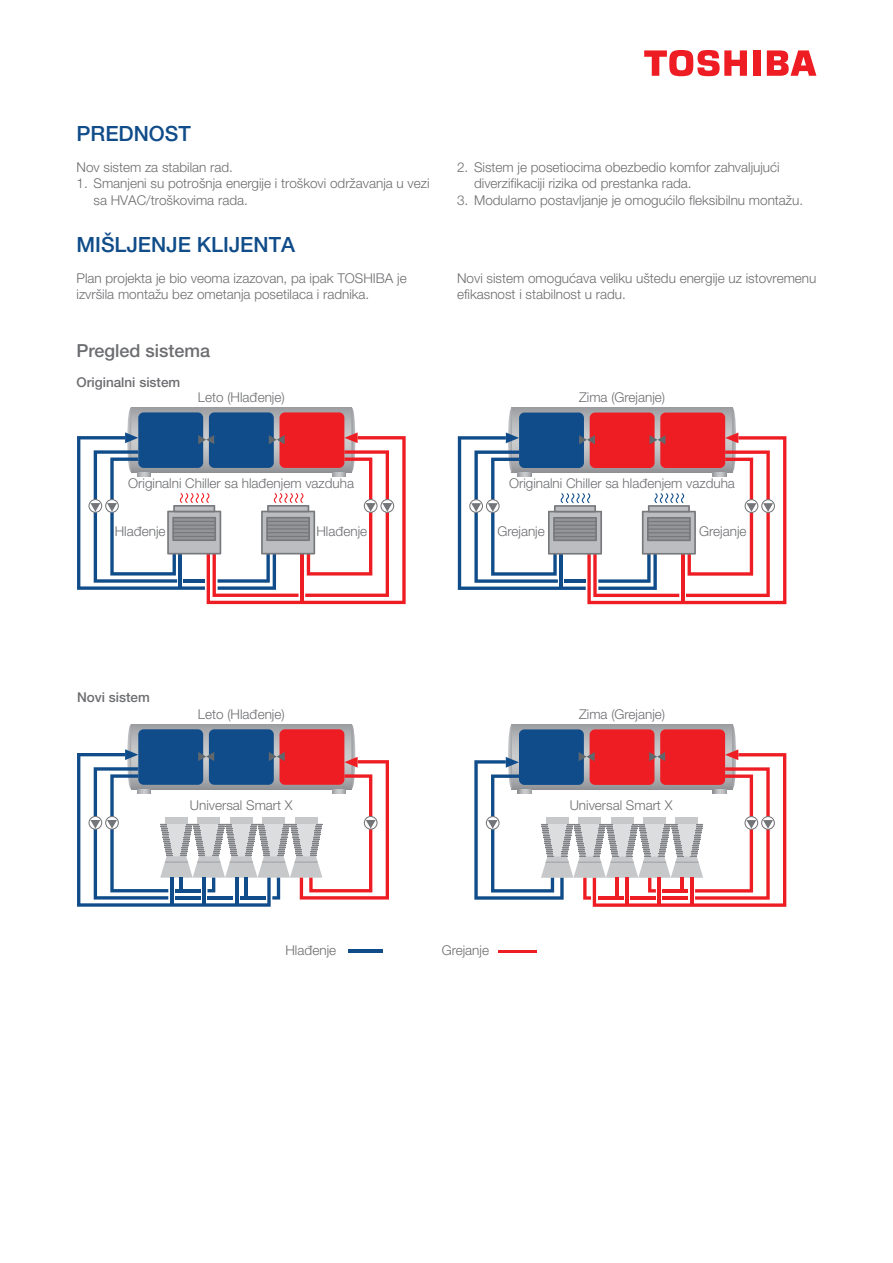
<style>
.page{position:relative;width:893px;height:1263px;background:#fff}
.page>*{position:absolute;margin:0;border:0;box-sizing:border-box;transform-origin:0 0}
.t1{font:500 21px "Helvetica Neue LT Pro";color:#0f4c89}
.t2{font:500 18px "Helvetica Neue LT Pro";color:#6c6d70}
.t3{font:300 13.5px/16.2px "Helvetica Neue LT Pro";color:#6c6d70}
.t4{font:500 13.5px "Helvetica Neue LT Pro";color:#6c6d70}
</style>
<div class="page">
<div style="left:753px;top:50px;width:7px;height:26px;background:#ee1d23"></div>
<svg style="left:767px;top:50px;width:49px;height:26px"></svg>
<svg style="left:644px;top:50px;width:103px;height:27px"></svg>
<hr style="left:348px;top:949px;width:34px;height:3px;background:#0f4c89">
<hr style="left:499px;top:950px;width:38px;height:3px;background:#ee1d23">
<svg style="left:77px;top:724px;width:312px;height:183px"></svg>
<svg style="left:474px;top:724px;width:312px;height:183px"></svg>
<svg style="left:458px;top:407px;width:328px;height:197px"></svg>
<svg style="left:77px;top:407px;width:329px;height:197px"></svg>
<h1 class="t1" style="left:77px;top:121px;width:116px">PREDNOST</h1>
<p class="t3" style="left:77px;top:159px;width:158px">Nov sistem za stabilan rad.</p>
<p class="t3" style="left:94px;top:175px;width:338px;text-indent:-17px">1. Smanjeni su potrošnja energije i troškovi održavanja u vezi sa HVAC/troškovima rada.</p>
<h1 class="t1" style="left:77px;top:232px;width:220px">MIŠLJENJE KLIJENTA</h1>
<p class="t3" style="left:474px;top:159px;width:307px;text-indent:-17px">2. Sistem je posetiocima obezbedio komfor zahvaljujući diverzifikaciji rizika od prestanka rada.</p>
<p class="t3" style="left:457px;top:191px;width:348px">3. Modularno postavljanje je omogućilo fleksibilnu montažu.</p>
<p class="t3" style="left:77px;top:269px;width:332px">Plan projekta je bio veoma izazovan, pa ipak TOSHIBA je izvršila montažu bez ometanja posetilaca i radnika.</p>
<p class="t3" style="left:457px;top:269px;width:361px">Novi sistem omogućava veliku uštedu energije uz istovremenu efikasnost i stabilnost u radu.</p>
<h2 class="t2" style="left:77px;top:340px;width:135px">Pregled sistema</h2>
<p class="t4" style="left:77px;top:374px;width:105px">Originalni sistem</p>
<p class="t3" style="left:198px;top:389px;width:88px">Leto (Hlađenje)</p>
<p class="t3" style="left:128px;top:475px;width:227px">Originalni Chiller sa hlađenjem vazduha</p>
<p class="t3" style="left:579px;top:389px;width:88px">Zima (Grejanje)</p>
<p class="t3" style="left:509px;top:475px;width:227px">Originalni Chiller sa hlađenjem vazduha</p>
<p class="t3" style="left:115px;top:522px;width:52px">Hlađenje</p>
<p class="t3" style="left:316px;top:522px;width:52px">Hlađenje</p>
<p class="t3" style="left:498px;top:522px;width:49px">Grejanje</p>
<p class="t3" style="left:699px;top:522px;width:49px">Grejanje</p>
<p class="t4" style="left:77px;top:689px;width:74px">Novi sistem</p>
<p class="t3" style="left:198px;top:705px;width:88px">Leto (Hlađenje)</p>
<p class="t3" style="left:579px;top:705px;width:88px">Zima (Grejanje)</p>
<p class="t3" style="left:190px;top:797px;width:104px">Universal Smart X</p>
<p class="t3" style="left:570px;top:797px;width:104px">Universal Smart X</p>
<p class="t3" style="left:285px;top:942px;width:52px">Hlađenje</p>
<p class="t3" style="left:442px;top:942px;width:49px">Grejanje</p>
</div>
